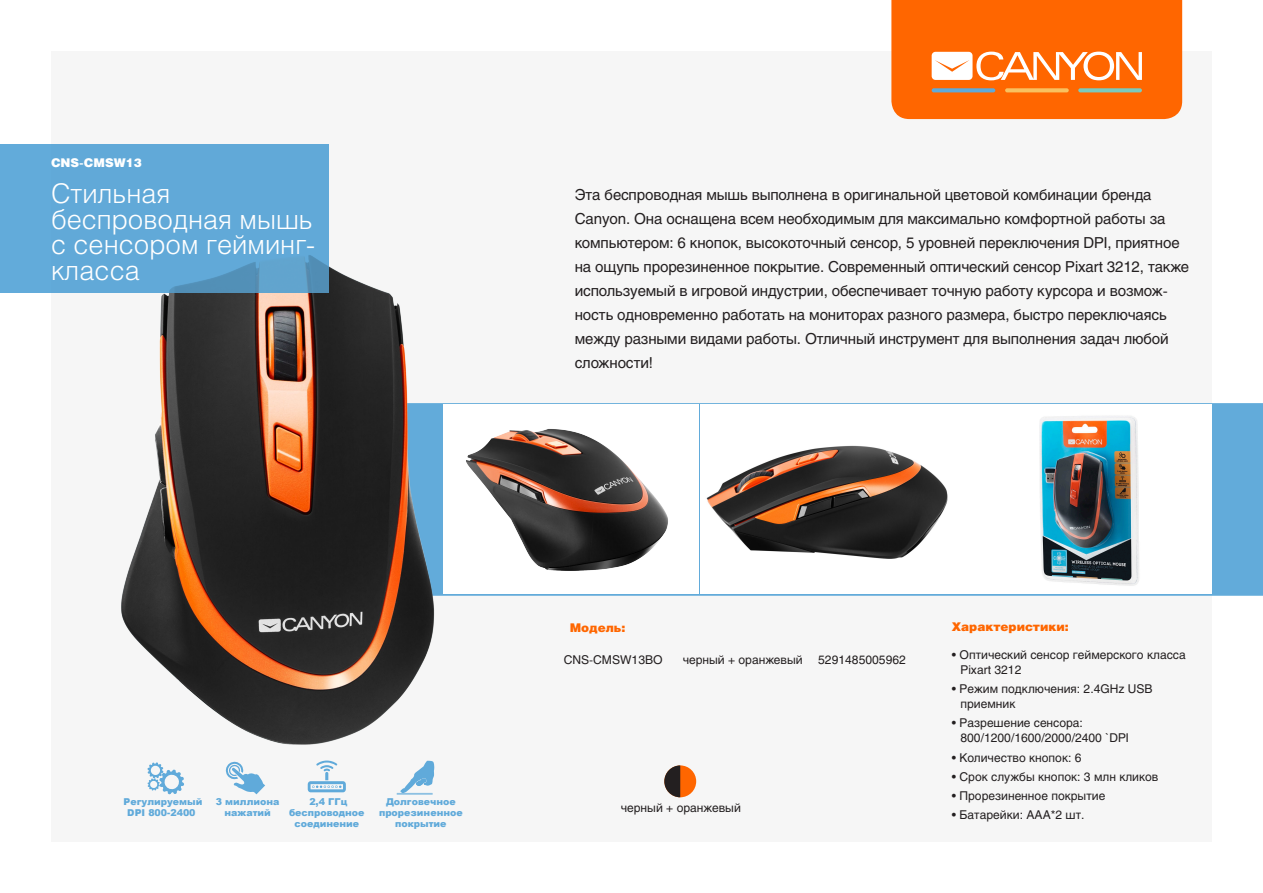
<style>
.page{position:relative;width:1263px;height:893px;background:#fff}
.page>*{position:absolute;margin:0;border:0;box-sizing:border-box;transform-origin:0 0}
.t1{font:27px/25.5px "Helios Light C";color:#fff}
.t2{font:15px/24px "Helios C";letter-spacing:-.01em;color:#231f20}
.t3{font:12px/15px "Helios C";color:#231f20}
.t4{font:12px "Helios Black C";color:#f60}
.t5{font:12px "Helios Black C";color:#fff}
.t6{font:900 9.45px/11.4px "Arial";color:#60aada;text-align:center}
</style>
<div class="page">
<div style="left:51px;top:51px;width:1161px;height:791px;background:#f6f6f6"></div>
<svg style="left:474px;top:403px;width:789px;height:193px;background:#67aedb"></svg>
<div style="left:957px;top:404px;width:255px;height:190px;background:#fff"></div>
<img style="left:1039px;top:416px;width:100px;height:170px">
<div style="left:700px;top:404px;width:255px;height:190px;background:#fff"></div>
<img style="left:706px;top:445px;width:242px;height:114px">
<img style="left:474px;top:405px;width:225px;height:189px">
<div style="left:664px;top:765px;width:32px;height:32px;background:#f60;border-radius:50%"></div>
<svg style="left:664px;top:765px;width:16px;height:32px"></svg>
<svg style="left:397px;top:761px;width:37px;height:34px"></svg>
<svg style="left:226px;top:761px;width:39px;height:33px"></svg>
<svg style="left:308px;top:761px;width:38px;height:31px"></svg>
<svg style="left:147px;top:762px;width:37px;height:32px"></svg>
<img style="left:121px;top:266px;width:353px;height:495px">
<div style="left:0;top:144px;width:329px;height:149px;background:#62abda"></div>
<svg style="left:891px;top:0;width:291px;height:119px;background:#fe7315"></svg>
<svg style="left:932px;top:88px;width:63px;height:4px"></svg>
<svg style="left:1005px;top:88px;width:64px;height:4px"></svg>
<svg style="left:1078px;top:88px;width:64px;height:4px"></svg>
<p class="t5" style="left:51px;top:155px;width:92px">CNS-CMSW13</p>
<h1 class="t1" style="left:51px;top:180px;width:266px">Стильная беспроводная мышь с сенсором гейминг&shy;класса</h1>
<p class="t6" style="left:124px;top:795px;width:80px">Регулируемый<br>DPI 800-2400</p>
<p class="t6" style="left:216px;top:795px;width:65px">3 миллиона нажатий</p>
<p class="t6" style="left:289px;top:795px;width:77px">2,4 ГГц беспроводное соединение</p>
<p class="t6" style="left:379px;top:795px;width:85px">Долговечное прорезиненное покрытие</p>
<p class="t2" style="left:575px;top:183px;width:616px">Эта беспроводная мышь выполнена в оригинальной цветовой комбинации бренда Canyon. Она оснащена всем необходимым для максимально комфортной работы за компьютером: 6 кнопок, высокоточный сенсор, 5 уровней переключения DPI, приятное на ощупь прорезиненное покрытие. Современный оптический сенсор Pixart 3212, также используемый в игровой индустрии, обеспечивает точную работу курсора и возмож&shy;ность одновременно работать на мониторах разного размера, быстро переключаясь между разными видами работы. Отличный инструмент для выполнения задач любой сложности!</p>
<p class="t4" style="left:570px;top:620px;width:57px">Модель:</p>
<p class="t3" style="left:564px;top:652px;width:101px">CNS-CMSW13BO</p>
<p class="t3" style="left:683px;top:652px;width:122px">черный + оранжевый</p>
<p class="t3" style="left:818px;top:652px;width:89px">5291485005962</p>
<p class="t3" style="left:621px;top:800px;width:122px">черный + оранжевый</p>
<p class="t4" style="left:952px;top:619px;width:118px">Характеристики:</p>
<p class="t3" style="left:960px;top:647px;width:227px;text-indent:-9px">• Оптический сенсор геймерского класса<br>Pixart 3212</p>
<p class="t3" style="left:960px;top:681px;width:194px;text-indent:-9px">• Режим подключения: 2.4GHz USB приемник</p>
<p class="t3" style="left:960px;top:715px;width:170px;text-indent:-9px">• Разрешение сенсора:<br>800/1200/1600/2000/2400 `DPI</p>
<p class="t3" style="left:952px;top:750px;width:131px">• Количество кнопок: 6</p>
<p class="t3" style="left:952px;top:769px;width:208px">• Срок службы кнопок: 3 млн кликов</p>
<p class="t3" style="left:952px;top:788px;width:155px">• Прорезиненное покрытие</p>
<p class="t3" style="left:952px;top:807px;width:134px">• Батарей ки: AAA*2 шт.</p>
</div>
